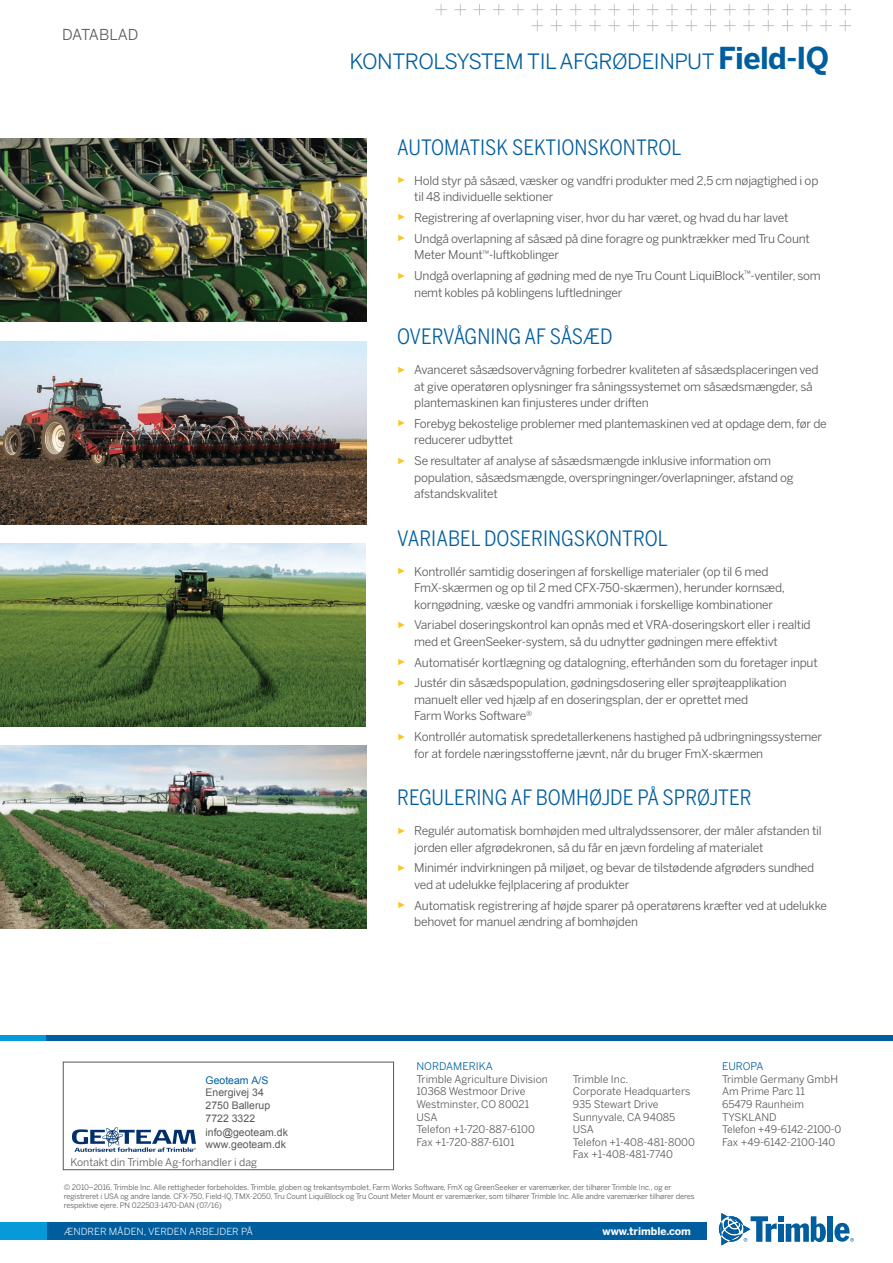
<style>
.page{position:relative;width:893px;height:1263px;background:#fff}
.page>*{position:absolute;margin:0;border:0;box-sizing:border-box;transform-origin:0 0}
.t1{font:21px "Benton Sans Condensed";color:#005e9e}
.t2{font:21px "Benton Sans";letter-spacing:-.02em;color:#005e9e}
.t3{font:15px "Benton Sans";color:#57585a}
.t4{font:12px/16.5px "Benton Sans";letter-spacing:-.02em;color:#57585a}
.t5{font:10.5px/12.6px "Benton Sans";color:#57585a}
.t6{font:10.5px/12.5px "Arial";color:#58595b}
.t7{font:10.5px "Benton Sans";color:#005e9e}
.t8{font:700 10.5px "Benton Sans";color:#fff}
.t9{font:10.5px "Arial";color:#005f9e}
.t10{font:9.75px "Benton Sans";color:#fff}
.t11{font:7.5px/9px "Benton Sans";letter-spacing:-.01em;color:#57585a}
.s1{font-weight:700;font-size:30px}
.s2{font-family:"Arial";font-size:9px;color:#fec422}
</style>
<div class="page">
<svg style="left:435px;top:4px;width:416px;height:27px"></svg>
<img style="left:0;top:139px;width:366px;height:183px">
<img style="left:0;top:341px;width:366px;height:183px">
<img style="left:0;top:543px;width:365px;height:183px">
<img style="left:0;top:746px;width:366px;height:182px">
<div style="left:827px;top:1216px;width:6px;height:26px;background:#005e9e"></div>
<svg style="left:719px;top:1213px;width:107px;height:32px"></svg>
<svg style="left:834px;top:1223px;width:20px;height:19px"></svg>
<div style="left:0;top:1222px;width:704px;height:17px;background:#069ad9"></div>
<div style="left:47px;top:1222px;width:659px;height:17px;background:#005e9e"></div>
<div style="left:0;top:1035px;width:54px;height:6px;background:#069ad9"></div>
<div style="left:47px;top:1035px;width:846px;height:6px;background:#005e9e"></div>
<div style="left:63px;top:1062px;width:331px;height:108px;border:1px solid #57585a"></div>
<img style="left:72px;top:1127px;width:123px;height:24px">
<p class="t3" style="left:62px;top:26px;width:78px">DATABLAD</p>
<p class="t9" style="left:206px;top:1073px;width:65px">Geoteam A/S</p>
<p class="t6" style="left:206px;top:1086px;width:66px">Energivej 34<br>2750 Ballerup</p>
<p class="t6" style="left:206px;top:1112px;width:51px">7722 3322</p>
<p class="t6" style="left:206px;top:1126px;width:84px">info@geoteam.dk</p>
<p class="t6" style="left:206px;top:1138px;width:82px">www.geoteam.dk</p>
<p class="t5" style="left:70px;top:1155px;width:188px">Kontakt din Trimble Ag-forhandler i dag</p>
<h1 class="t2" style="left:349px;top:49px;width:481px">KONTROLSYSTEM TIL AFGRØDEINPUT <span class="s1">Field-IQ</span></h1>
<h1 class="t1" style="left:397px;top:135px;width:286px">AUTOMATISK SEKTIONSKONTROL</h1>
<p class="t4" style="left:414px;top:172px;width:406px;text-indent:-17px"><span class="s2">►</span> Hold styr på såsæd, væsker og vandfri produkter med 2,5 cm nøjagtighed i op til 48 individuelle sektioner</p>
<p class="t4" style="left:397px;top:207px;width:414px;line-height:20.7px"><span class="s2">►</span> Registrering af overlapning viser, hvor du har været, og hvad du har lavet<br><span class="s2">►</span> Undgå overlapning af såsæd på dine foragre og punktrækker med Tru Count</p>
<p class="t4" style="left:397px;top:245px;width:425px;line-height:20.7px;text-indent:17px">Meter Mount<sup>™</sup>‑luftkoblinger<br><span class="s2">►</span> Undgå overlapning af gødning med de nye Tru Count LiquiBlock<sup>™</sup>-ventiler, som</p>
<p class="t4" style="left:414px;top:284px;width:210px">nemt kobles på koblingens luftledninger</p>
<h1 class="t1" style="left:397px;top:324px;width:217px">OVERVÅGNING AF SÅSÆD</h1>
<p class="t4" style="left:414px;top:361px;width:406px;text-indent:-17px"><span class="s2">►</span> Avanceret såsædsovervågning forbedrer kvaliteten af såsædsplaceringen ved at give operatøren oplysninger fra såningssystemet om såsædsmængder, så plantemaskinen kan finjusteres under driften</p>
<p class="t4" style="left:414px;top:415px;width:414px;text-indent:-17px"><span class="s2">►</span> Forebyg bekostelige problemer med plantemaskinen ved at opdage dem, før de reducerer udbyttet</p>
<p class="t4" style="left:414px;top:452px;width:381px;text-indent:-17px"><span class="s2">►</span> Se resultater af analyse af såsædsmængde inklusive information om population, såsædsmængde, overspringninger/overlapninger, afstand og afstandskvalitet</p>
<h1 class="t1" style="left:397px;top:525px;width:272px">VARIABEL DOSERINGSKONTROL</h1>
<p class="t4" style="left:414px;top:563px;width:372px;text-indent:-17px"><span class="s2">►</span> Kontrollér samtidig doseringen af forskellige materialer (op til 6 med<br>FmX-skærmen og op til 2 med CFX-750-skærmen), herunder kornsæd, korngødning, væske og vandfri ammoniak i forskellige kombinationer</p>
<p class="t4" style="left:414px;top:617px;width:398px;text-indent:-17px"><span class="s2">►</span> Variabel doseringskontrol kan opnås med et VRA-doseringskort eller i realtid med et GreenSeeker-system, så du udnytter gødningen mere effektivt</p>
<p class="t4" style="left:397px;top:652px;width:422px;line-height:20.7px"><span class="s2">►</span> Automatisér kortlægning og datalogning, efterhånden som du foretager input <span class="s2">►</span> Justér din såsædspopulation, gødningsdosering eller sprøjteapplikation</p>
<p class="t4" style="left:414px;top:691px;width:335px">manuelt eller ved hjælp af en doseringsplan, der er oprettet med<br>Farm Works Software<sup>®</sup></p>
<p class="t4" style="left:414px;top:728px;width:410px;text-indent:-17px"><span class="s2">►</span> Kontrollér automatisk spredetallerkenens hastighed på udbringningssystemer for at fordele næringsstofferne jævnt, når du bruger FmX-skærmen</p>
<h1 class="t1" style="left:397px;top:785px;width:356px">REGULERING AF BOMHØJDE PÅ SPRØJTER</h1>
<p class="t4" style="left:414px;top:822px;width:409px;text-indent:-17px"><span class="s2">►</span> Regulér automatisk bomhøjden med ultralydssensorer, der måler afstanden til jorden eller afgrødekronen, så du får en jævn fordeling af materialet</p>
<p class="t4" style="left:414px;top:860px;width:402px;text-indent:-17px"><span class="s2">►</span> Minimér indvirkningen på miljøet, og bevar de tilstødende afgrøders sundhed ved at udelukke fejlplacering af produkter</p>
<p class="t4" style="left:414px;top:897px;width:414px;text-indent:-17px"><span class="s2">►</span> Automatisk registrering af højde sparer på operatørens kræfter ved at udelukke behovet for manuel ændring af bomhøjden</p>
<p class="t7" style="left:416px;top:1060px;width:78px">NORDAMERIKA</p>
<p class="t5" style="left:416px;top:1073px;width:133px">Trimble Agriculture Division<br>10368 Westmoor Drive<br>Westminster, CO 80021<br>USA<br>Telefon +1-720-887-6100<br>Fax +1-720-887-6101</p>
<p class="t5" style="left:573px;top:1073px;width:124px">Trimble Inc.<br>Corporate Headquarters<br>935 Stewart Drive<br>Sunnyvale, CA 94085<br>USA<br>Telefon +1-408-481-8000<br>Fax +1-408-481-7740</p>
<p class="t7" style="left:722px;top:1060px;width:43px">EUROPA</p>
<p class="t5" style="left:722px;top:1073px;width:121px">Trimble Germany GmbH<br>Am Prime Parc 11<br>65479 Raunheim<br>TYSKLAND<br>Telefon +49-6142-2100-0<br>Fax +49-6142-2100-140</p>
<p class="t11" style="left:64px;top:1182px;width:632px">© 2010–2016, Trimble Inc. Alle rettigheder forbeholdes. Trimble, globen og trekantsymbolet, Farm Works Software, FmX og GreenSeeker er varemærker, der tilhører Trimble Inc., og er registreret i USA og andre lande. CFX-750, Field-IQ, TMX-2050, Tru Count LiquiBlock og Tru Count Meter Mount er varemærker, som tilhører Trimble Inc. Alle andre varemærker tilhører deres respektive ejere. PN 022503-1470-DAN (07/16)</p>
<p class="t10" style="left:64px;top:1225px;width:191px">ÆNDRER MÅDEN, VERDEN ARBEJDER PÅ</p>
<p class="t8" style="left:603px;top:1224px;width:90px">www.trimble.com</p>
</div>
